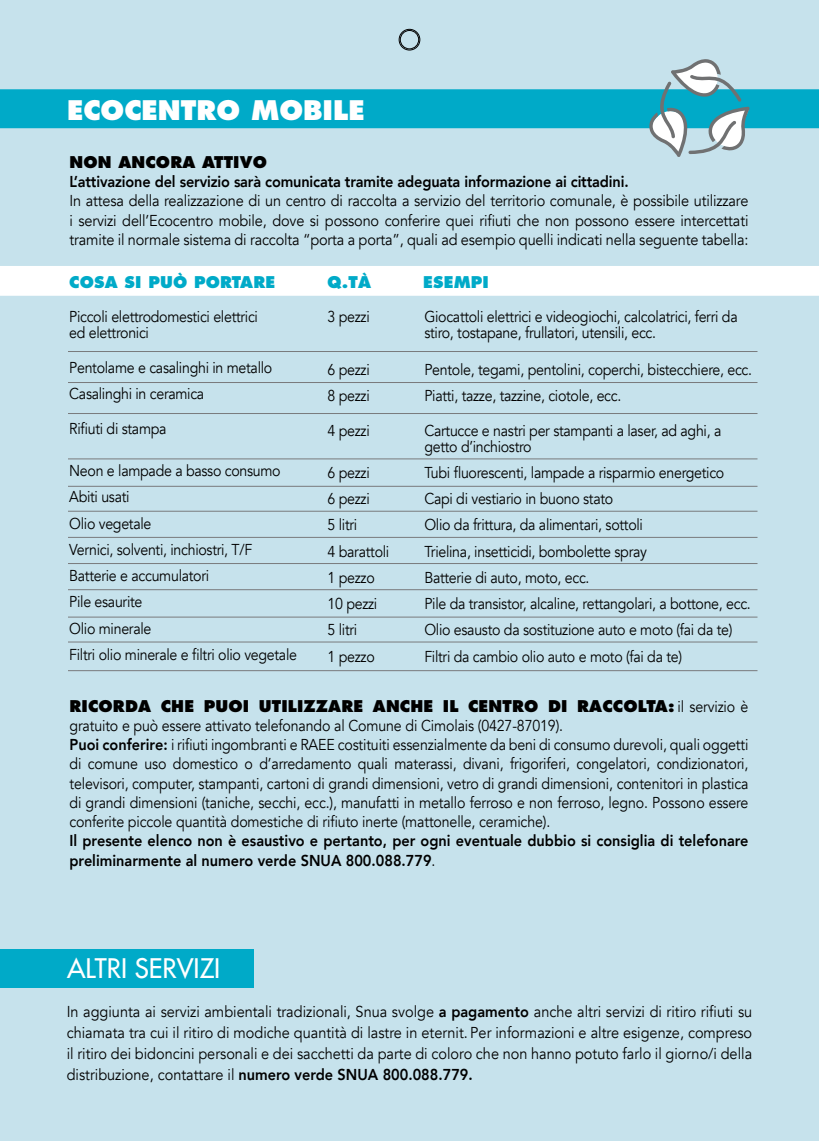
<style>
.page{position:relative;width:819px;height:1141px;background:#c6e2ec}
.page>*{position:absolute;margin:0;border:0;box-sizing:border-box;transform-origin:0 0}
.t1{font:800 26.25px "Futura";color:#fff}
.t2{font:26.25px "Futura";color:#fff}
.t3{font:15.75px/26.2px "Avenir";letter-spacing:-.02em;color:#000;scale:.9 1}
.t4{font:15.75px/21px "Avenir";letter-spacing:-.02em;color:#000;text-align:justify;scale:.92 1}
.t5{font:800 15.75px/19.2px "Avenir";color:#000;scale:.92 1}
.t6{font:800 15.75px "Futura";letter-spacing:.01em;color:#000}
.t7{font:800 15.75px "Futura";letter-spacing:.01em;color:#00aac8}
.s1{font-family:"Avenir";font-weight:400}
.s2{font-weight:800}
.s3{font-weight:400}
</style>
<div class="page">
<div style="left:0;top:949px;width:253px;height:39px;background:#00aac8"></div>
<svg style="left:0;top:59px;width:819px;height:98px"></svg>
<div style="left:0;top:266px;width:819px;height:30px;background:#fff"></div>
<hr style="left:68px;top:351px;width:689px;height:1px;background:#797a7c">
<hr style="left:68px;top:382px;width:689px;height:1px;background:#797a7c">
<hr style="left:68px;top:413px;width:689px;height:1px;background:#797a7c">
<hr style="left:68px;top:459px;width:689px;height:1px;background:#797a7c">
<hr style="left:68px;top:486px;width:689px;height:1px;background:#797a7c">
<hr style="left:68px;top:511px;width:689px;height:1px;background:#797a7c">
<hr style="left:68px;top:537px;width:689px;height:1px;background:#797a7c">
<hr style="left:68px;top:563px;width:689px;height:1px;background:#797a7c">
<hr style="left:68px;top:589px;width:689px;height:1px;background:#797a7c">
<hr style="left:68px;top:617px;width:689px;height:1px;background:#797a7c">
<hr style="left:68px;top:642px;width:689px;height:1px;background:#797a7c">
<hr style="left:68px;top:670px;width:689px;height:1px;background:#797a7c">
<div style="left:398px;top:29px;width:22px;height:21px;border:1px solid #000;border-radius:50%"></div>
<div style="left:400px;top:30px;width:19px;height:19px;border:1px solid #000;border-radius:50%"></div>
<h1 class="t1" style="left:67px;top:94px;width:299px">ECOCENTRO MOBILE</h1>
<p class="t6" style="left:69px;top:152px;width:199px">NON ANCORA ATTIVO</p>
<p class="t5" style="left:69px;top:172px;width:609px">L’attivazione del servizio sarà comunicata tramite adeguata informazione ai cittadini.</p>
<p class="t4" style="left:69px;top:192px;width:739px;line-height:19.2px">In attesa della realizzazione di un centro di raccolta a servizio del territorio comunale, è possibile utilizzare i servizi dell’Ecocentro mobile, dove si possono conferire quei rifiuti che non possono essere intercettati tramite il normale sistema di raccolta “porta a porta”, quali ad esempio quelli indicati nella seguente tabella:</p>
<p class="t7" style="left:69px;top:273px;width:207px">COSA SI PUÒ PORTARE</p>
<p class="t7" style="left:327px;top:273px;width:45px">Q.TÀ</p>
<p class="t7" style="left:423px;top:273px;width:67px">ESEMPI</p>
<p class="t3" style="left:69px;top:309px;width:211px;line-height:15.8px">Piccoli elettrodomestici elettrici ed elettronici</p>
<p class="t3" style="left:69px;top:355px;width:227px">Pentolame e casalinghi in metallo<br>Casalinghi in ceramica</p>
<p class="t3" style="left:69px;top:416px;width:110px">Rifiuti di stampa</p>
<p class="t3" style="left:69px;top:458px;width:254px">Neon e lampade a basso consumo<br>Abiti usati<br>Olio vegetale<br>Vernici, solventi, inchiostri, T/F<br>Batterie e accumulatori<br>Pile esaurite<br>Olio minerale<br>Filtri olio minerale e filtri olio vegetale</p>
<p class="t3" style="left:424px;top:309px;width:349px;line-height:15.8px">Giocattoli elettrici e videogiochi, calcolatrici, ferri da stiro, tostapane, frullatori, utensili, ecc.</p>
<p class="t3" style="left:424px;top:356px;width:365px">Pentole, tegami, pentolini, coperchi, bistecchiere, ecc.<br>Piatti, tazze, tazzine, ciotole, ecc.</p>
<p class="t3" style="left:424px;top:423px;width:331px;line-height:15.8px">Cartucce e nastri per stampanti a laser, ad aghi, a getto d’inchiostro</p>
<p class="t3" style="left:424px;top:460px;width:364px">Tubi fluorescenti, lampade a risparmio energetico Capi di vestiario in buono stato<br>Olio da frittura, da alimentari, sottoli<br>Trielina, insetticidi, bombolette spray<br>Batterie di auto, moto, ecc.<br>Pile da transistor, alcaline, rettangolari, a bottone, ecc.<br>Olio esausto da sostituzione auto e moto (fai da te)<br>Filtri da cambio olio auto e moto (fai da te)</p>
<p class="t3" style="left:327px;top:304px;width:48px">3 pezzi</p>
<p class="t3" style="left:327px;top:356px;width:48px">6 pezzi<br>8 pezzi</p>
<p class="t3" style="left:327px;top:418px;width:48px">4 pezzi</p>
<p class="t3" style="left:327px;top:460px;width:70px">6 pezzi<br>6 pezzi<br>5 litri<br>4 barattoli<br>1 pezzo<br>10 pezzi<br>5 litri<br>1 pezzo</p>
<p class="t6" style="left:69px;top:696px;width:680px">RICORDA CHE PUOI UTILIZZARE ANCHE IL CENTRO DI RACCOLTA: <span class="s1">il servizio è</span></p>
<p class="t3" style="left:69px;top:716px;width:756px;line-height:19.2px">gratuito e può essere attivato telefonando al Comune di Cimolais (0427-87019).<br><span class="s2">Puoi conferire:</span> i rifiuti ingombranti e RAEE costituiti essenzialmente da beni di consumo durevoli, quali oggetti di comune uso domestico o d’arredamento quali materassi, divani, frigoriferi, congelatori, condizionatori, televisori, computer, stampanti, cartoni di grandi dimensioni, vetro di grandi dimensioni, contenitori in plastica di grandi dimensioni (taniche, secchi, ecc.), manufatti in metallo ferroso e non ferroso, legno. Possono essere conferite piccole quantità domestiche di rifiuto inerte (mattonelle, ceramiche).</p>
<p class="t5" style="left:69px;top:831px;width:739px">Il presente elenco non è esaustivo e pertanto, per ogni eventuale dubbio si consiglia di telefonare preliminarmente al numero verde SNUA 800.088.779<span class="s3">.</span></p>
<h1 class="t2" style="left:67px;top:951px;width:155px">ALTRI SERVIZI</h1>
<p class="t4" style="left:67px;top:1001px;width:746px">In aggiunta ai servizi ambientali tradizionali, Snua svolge <span class="s2">a pagamento</span> anche altri servizi di ritiro rifiuti su chiamata tra cui il ritiro di modiche quantità di lastre in eternit. Per informazioni e altre esigenze, compreso il ritiro dei bidoncini personali e dei sacchetti da parte di coloro che non hanno potuto farlo il giorno/i della distribuzione, contattare il <span class="s2">numero verde SNUA 800.088.779.</span></p>
</div>
